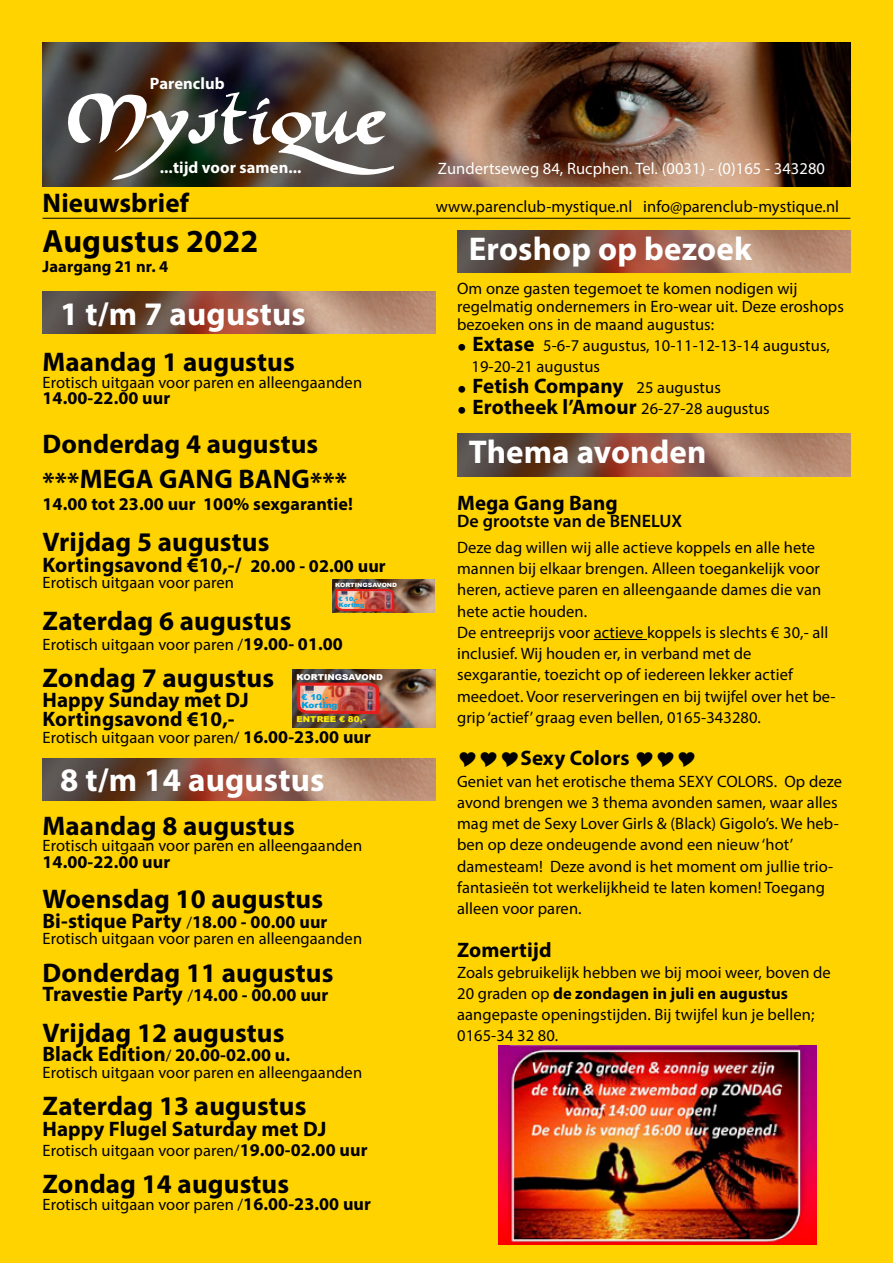
<style>
.page{position:relative;width:893px;height:1263px;background:#ffd300}
.page>*{position:absolute;margin:0;border:0;box-sizing:border-box;transform-origin:0 0}
.t1{font:700 33px "Myriad Pro";letter-spacing:.005em;color:#fff}
.t2{font:700 32.25px "Myriad Pro";letter-spacing:.005em;color:#000}
.t3{font:700 27px/34.5px "Myriad Pro";letter-spacing:.005em;color:#000}
.t4{font:700 21px/19.5px "Myriad Pro";letter-spacing:.005em;color:#000}
.t5{font:700 18px "Myriad Pro";letter-spacing:.005em;color:#000}
.t6{font:600 18px "Myriad Pro";letter-spacing:.005em;color:#000}
.t7{font:16.5px/21.3px "Myriad Pro";letter-spacing:.005em;color:#000}
.t8{font:16.5px "Myriad Pro";letter-spacing:.005em;color:#fff}
.t9{font:700 16.5px "Myriad Pro";letter-spacing:.005em;color:#fff}
.t10{font:700 16.5px "Myriad Pro";letter-spacing:.005em;color:#000}
.t11{font:900 8.1px "Arial";color:#fff;scale:1.08 1}
.t12{font:900 8.1px/8.1px "Arial";color:#009fe3;scale:1.08 1}
.t13{font:900 8.1px "Arial";color:#ffeb00;scale:1.08 1}
.t14{font:900 5.85px "Arial";color:#fff;scale:1.08 1}
.t15{font:900 5.85px/5.8px "Arial";color:#009fe3;scale:1.08 1}
.s1{font-size:18px}
.s2{font-weight:700;font-size:18px}
.s3{font-weight:400;font-size:16.5px}
.s4{font-size:21px}
.s5{font-family:"Arial";font-size:27px}
.s6{font-weight:700;font-size:21px}
.s7{font-family:"Arial";font-weight:400;font-size:27px}
.s8{font-weight:700}
</style>
<div class="page">
<img style="left:43px;top:43px;width:807px;height:144px">
<hr style="left:594px;top:639px;width:53px;height:1px;background:#000">
<hr style="left:43px;top:218px;width:807px;height:1px;background:#000">
<img style="left:64px;top:92px;width:322px;height:88px">
<img style="left:457px;top:434px;width:393px;height:42px">
<img style="left:457px;top:230px;width:393px;height:43px">
<img style="left:498px;top:1045px;width:318px;height:200px">
<img style="left:43px;top:291px;width:393px;height:43px">
<img style="left:43px;top:758px;width:393px;height:42px">
<img style="left:292px;top:669px;width:143px;height:58px">
<img style="left:294px;top:681px;width:87px;height:32px">
<img style="left:332px;top:579px;width:103px;height:33px">
<svg style="left:334px;top:588px;width:61px;height:22px"></svg>
<p class="t9" style="left:150px;top:73px;width:76px">Parenclub</p>
<p class="t9" style="left:160px;top:157px;width:143px">...tijd voor samen...</p>
<p class="t8" style="left:438px;top:159px;width:389px">Zundertseweg 84, Rucphen. Tel. (0031) - (0)165 - 343280</p>
<h3 class="t3" style="left:43px;top:184px;width:148px">Nieuwsbrief</h3>
<p class="t7" style="left:436px;top:196px;width:405px">www.parenclub-mystique.nl info@parenclub-mystique.nl</p>
<h2 class="t2" style="left:43px;top:220px;width:217px">Augustus 2022</h2>
<p class="t10" style="left:43px;top:255px;width:127px">Jaargang 21 nr. 4</p>
<h1 class="t1" style="left:60px;top:292px;width:247px">1 t/m 7 augustus</h1>
<h3 class="t3" style="left:43px;top:344px;width:254px">Maandag 1 augustus</h3>
<p class="t7" style="left:43px;top:371px;width:321px">Erotisch uitgaan voor paren en alleengaanden</p>
<p class="t5" style="left:43px;top:386px;width:129px">14.00-22.00 uur</p>
<h3 class="t3" style="left:43px;top:426px;width:306px">Donderdag 4 augustus ***MEGA GANG BANG***</h3>
<p class="t5" style="left:43px;top:492px;width:312px">14.00 tot 23.00 uur 100% sexgarantie!</p>
<h3 class="t3" style="left:43px;top:524px;width:228px">Vrijdag 5 augustus</h3>
<p class="t4" style="left:43px;top:554px;width:345px">Kortingsavond €10,-/ <span class="s1">20.00 - 02.00 uur</span></p>
<p class="t7" style="left:43px;top:572px;width:193px">Erotisch uitgaan voor paren</p>
<h3 class="t3" style="left:43px;top:603px;width:250px">Zaterdag 6 augustus</h3>
<p class="t7" style="left:43px;top:633px;width:302px">Erotisch uitgaan voor paren /<span class="s2">19.00- 01.00</span></p>
<h3 class="t3" style="left:43px;top:660px;width:233px">Zondag 7 augustus</h3>
<p class="t4" style="left:43px;top:689px;width:208px">Happy Sunday met DJ<br>Kortingsavond €10,-</p>
<p class="t7" style="left:43px;top:726px;width:330px">Erotisch uitgaan voor paren/ <span class="s2">16.00-23.00 uur</span></p>
<p class="t14" style="left:335px;top:580px;width:59px">KORTINGSAVOND</p>
<p class="t15" style="left:339px;top:596px;width:25px">€ 10,-<br>Korting</p>
<p class="t11" style="left:297px;top:671px;width:82px">KORTINGSAVOND</p>
<p class="t13" style="left:297px;top:713px;width:65px">ENTREE € 80,-</p>
<p class="t12" style="left:302px;top:693px;width:35px">€ 10,-<br>Korting</p>
<h1 class="t1" style="left:60px;top:759px;width:266px">8 t/m 14 augustus</h1>
<h3 class="t3" style="left:43px;top:807px;width:254px">Maandag 8 augustus</h3>
<p class="t7" style="left:43px;top:835px;width:321px">Erotisch uitgaan voor paren en alleengaanden</p>
<p class="t5" style="left:43px;top:850px;width:129px">14.00-22.00 uur</p>
<h3 class="t3" style="left:43px;top:881px;width:282px">Woensdag 10 augustus</h3>
<p class="t4" style="left:43px;top:910px;width:286px">Bi-stique Party <span class="s3">/</span><span class="s1">18.00 - 00.00 uur</span></p>
<p class="t7" style="left:43px;top:928px;width:321px">Erotisch uitgaan voor paren en alleengaanden</p>
<h3 class="t3" style="left:43px;top:954px;width:292px">Donderdag 11 augustus</h3>
<p class="t4" style="left:43px;top:983px;width:287px">Travestie Party <span class="s3">/</span><span class="s1">14.00 - 00.00 uur</span></p>
<h3 class="t3" style="left:43px;top:1014px;width:244px">Vrijdag 12 augustus</h3>
<p class="t5" style="left:43px;top:1043px;width:249px"><span class="s4">Black Edition</span><span class="s3">/</span> 20.00-02.00 u.</p>
<p class="t7" style="left:43px;top:1061px;width:321px">Erotisch uitgaan voor paren en alleengaanden</p>
<h3 class="t3" style="left:43px;top:1088px;width:266px">Zaterdag 13 augustus</h3>
<p class="t4" style="left:43px;top:1118px;width:285px">Happy Flugel Saturday met DJ</p>
<p class="t7" style="left:43px;top:1139px;width:326px">Erotisch uitgaan voor paren/<span class="s2">19.00-02.00 uur</span></p>
<h3 class="t3" style="left:43px;top:1166px;width:248px">Zondag 14 augustus</h3>
<p class="t7" style="left:43px;top:1193px;width:330px">Erotisch uitgaan voor paren /<span class="s2">16.00-23.00 uur</span></p>
<h1 class="t1" style="left:469px;top:227px;width:285px">Eroshop op bezoek</h1>
<p class="t7" style="left:457px;top:279px;width:388px;line-height:18px">Om onze gasten tegemoet te komen nodigen wij regelmatig ondernemers in Ero-wear uit. Deze eroshops bezoeken ons in de maand augustus:</p>
<p class="t7" style="left:471px;top:334px;width:360px;text-indent:-14px"><span class="s5">•</span> <span class="s6">Extase</span> 5-6-7 augustus, 10-11-12-13-14 augustus,<br>19-20-21 augustus</p>
<p class="t4" style="left:457px;top:375px;width:265px"><span class="s7">•</span> Fetish Company <span class="s3">25 augustus</span></p>
<p class="t7" style="left:457px;top:397px;width:314px"><span class="s5">•</span> <span class="s6">Erotheek l’Amour</span> 26-27-28 augustus</p>
<h1 class="t1" style="left:469px;top:431px;width:239px">Thema avonden</h1>
<p class="t4" style="left:457px;top:493px;width:162px">Mega Gang Bang</p>
<p class="t6" style="left:457px;top:509px;width:227px">De grootste van de BENELUX</p>
<p class="t7" style="left:457px;top:536px;width:380px">Deze dag willen wij alle actieve koppels en alle hete mannen bij elkaar brengen. Alleen toegankelijk voor heren, actieve paren en alleengaande dames die van hete actie houden.<br>De entreeprijs voor actieve koppels is slechts € 30,- all inclusief. Wij houden er, in verband met de sexgarantie, toezicht op of iedereen lekker actief meedoet. Voor reserveringen en bij twijfel over het be&shy;grip ‘actief’ graag even bellen, 0165-343280.</p>
<p class="t4" style="left:520px;top:748px;width:111px">Sexy Colors</p>
<p class="t7" style="left:457px;top:770px;width:386px">Geniet van het erotische thema SEXY COLORS. Op deze avond brengen we 3 thema avonden samen, waar alles mag met de Sexy Lover Girls &amp; (Black) Gigolo’s. We heb&shy;ben op deze ondeugende avond een nieuw ‘hot’ damesteam! Deze avond is het moment om jullie trio&shy;fantasieën tot werkelijkheid te laten komen! Toegang alleen voor paren.</p>
<p class="t4" style="left:457px;top:939px;width:96px">Zomertijd</p>
<p class="t7" style="left:457px;top:961px;width:375px">Zoals gebruikelijk hebben we bij mooi weer, boven de 20 graden op <span class="s8">de zondagen in juli en augustus </span>aangepaste openingstijden. Bij twijfel kun je bellen; 0165-34 32 80.</p>
</div>
